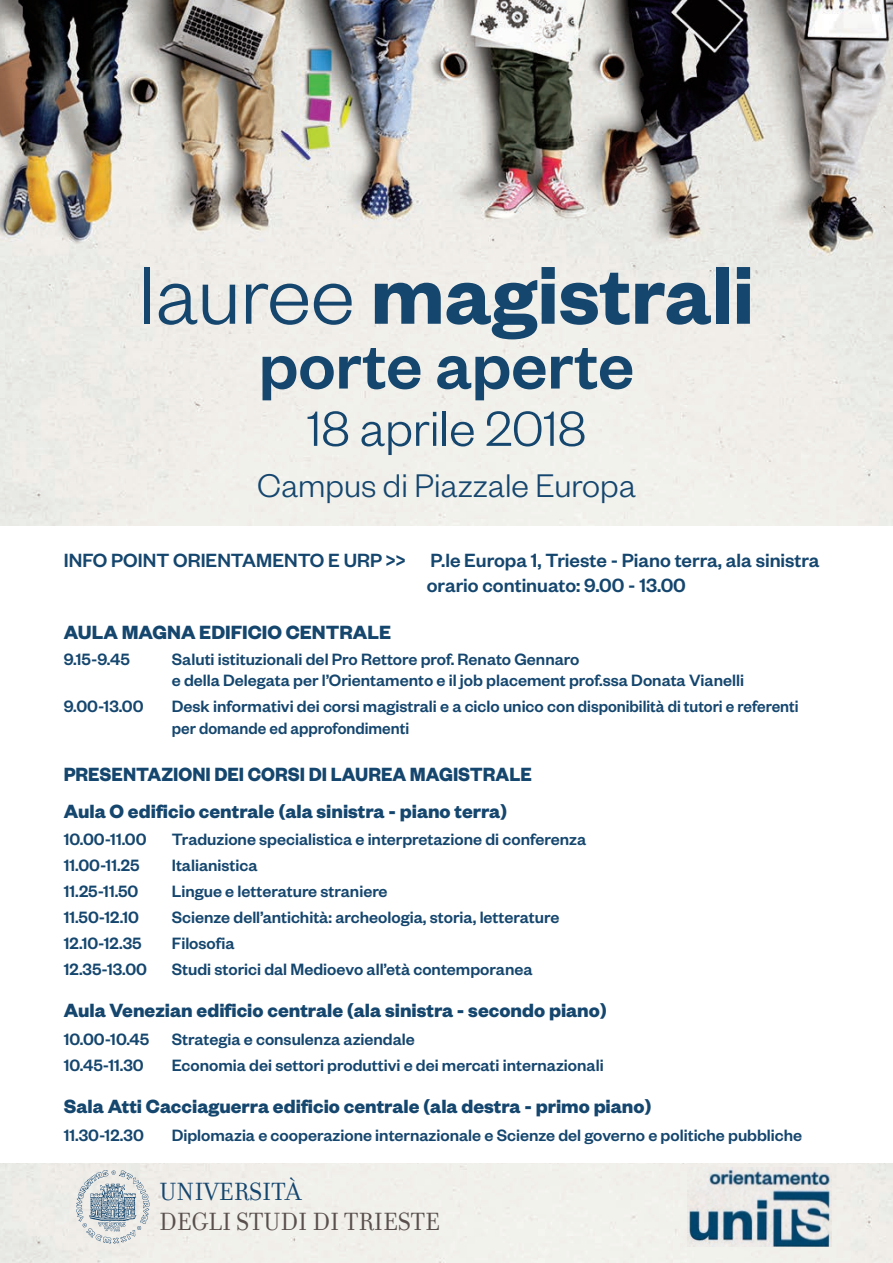
<style>
.page{position:relative;width:893px;height:1263px;background:#fff}
.page>*{position:absolute;margin:0;border:0;box-sizing:border-box;transform-origin:0 0}
.t1{font:600 90px "Founders Grotesk";color:#15466e}
.t2{font:500 72px "Founders Grotesk";color:#15466e}
.t3{font:300 54px "Founders Grotesk";color:#15466e}
.t4{font:300 36px "Founders Grotesk";color:#15466e}
.t5{font:26.85px "Filosofia";color:#59504d}
.t6{font:26.85px "Filosofia";color:#15466e}
.t7{font:700 21px "Founders Grotesk";color:#15466e}
.t8{font:500 21px/25.2px "Founders Grotesk";color:#15466e}
.t9{font:700 21px/36.3px "Founders Grotesk";color:#15466e;scale:.95 1}
.t10{font:500 18px/21.3px "Founders Grotesk";color:#15466e}
.s1{font-weight:300}
</style>
<div class="page">
<img style="left:0;top:0;width:893px;height:525px">
<img style="left:687px;top:1167px;width:144px;height:80px">
<svg style="left:76px;top:1170px;width:74px;height:74px;background:#c5ccd0"></svg>
<h1 class="t1" style="left:139px;top:267px;width:617px"><span class="s1">lauree</span> magistrali</h1>
<h2 class="t2" style="left:259px;top:343px;width:377px">porte aperte</h2>
<h3 class="t3" style="left:307px;top:412px;width:280px">18 aprile 2018</h3>
<h3 class="t4" style="left:257px;top:474px;width:380px">Campus di Piazzale Europa</h3>
<p class="t8" style="left:427px;top:549px;width:394px;text-indent:-363px">INFO POINT ORIENTAMENTO E URP &gt;&gt; P.le Europa 1, Trieste - Piano terra, ala sinistra orario continuato: 9.00 - 13.00</p>
<p class="t7" style="left:64px;top:626px;width:329px">AULA MAGNA EDIFICIO CENTRALE</p>
<p class="t10" style="left:64px;top:650px;width:68px">9.15-9.45</p>
<p class="t10" style="left:172px;top:650px;width:574px">Saluti istituzionali del Pro Rettore prof. Renato Gennaro<br>e della Delegata per l’Orientamento e il job placement prof.ssa Donata Vianelli</p>
<p class="t10" style="left:64px;top:697px;width:81px">9.00-13.00</p>
<p class="t10" style="left:172px;top:697px;width:628px">Desk informativi dei corsi magistrali e a ciclo unico con disponibilità di tutori e referenti per domande ed approfondimenti</p>
<p class="t9" style="left:64px;top:758px;width:494px">PRESENTAZIONI DEI CORSI DI LAUREA MAGISTRALE<br>Aula O edificio centrale (ala sinistra - piano terra)</p>
<p class="t10" style="left:64px;top:830px;width:84px">10.00-11.00</p>
<p class="t10" style="left:172px;top:830px;width:416px">Traduzione specialistica e interpretazione di conferenza</p>
<p class="t10" style="left:64px;top:856px;width:77px">11.00-11.25</p>
<p class="t10" style="left:172px;top:856px;width:87px">Italianistica</p>
<p class="t10" style="left:64px;top:882px;width:76px">11.25-11.50</p>
<p class="t10" style="left:172px;top:882px;width:217px">Lingue e letterature straniere</p>
<p class="t10" style="left:64px;top:908px;width:77px">11.50-12.10</p>
<p class="t10" style="left:172px;top:908px;width:389px">Scienze dell’antichità: archeologia, storia, letterature</p>
<p class="t10" style="left:64px;top:934px;width:79px">12.10-12.35</p>
<p class="t10" style="left:172px;top:934px;width:64px">Filosofia</p>
<p class="t10" style="left:64px;top:960px;width:85px">12.35-13.00</p>
<p class="t10" style="left:172px;top:960px;width:362px">Studi storici dal Medioevo all’età contemporanea</p>
<p class="t7" style="left:64px;top:1004px;width:545px">Aula Venezian edificio centrale (ala sinistra - secondo piano)</p>
<p class="t10" style="left:64px;top:1027px;width:353px;line-height:25.8px">10.00-10.45 Strategia e consulenza aziendale<br>10.45-11.30</p>
<p class="t10" style="left:172px;top:1056px;width:433px">Economia dei settori produttivi e dei mercati internazionali</p>
<p class="t7" style="left:64px;top:1100px;width:589px">Sala Atti Cacciaguerra edificio centrale (ala destra - primo piano)</p>
<p class="t10" style="left:64px;top:1126px;width:82px">11.30-12.30</p>
<p class="t10" style="left:172px;top:1126px;width:632px">Diplomazia e cooperazione internazionale e Scienze del governo e politiche pubbliche</p>
<h3 class="t6" style="left:160px;top:1180px;width:143px">UNIVERSITÀ</h3>
<h3 class="t5" style="left:159px;top:1210px;width:282px">DEGLI STUDI DI TRIESTE</h3>
</div>
